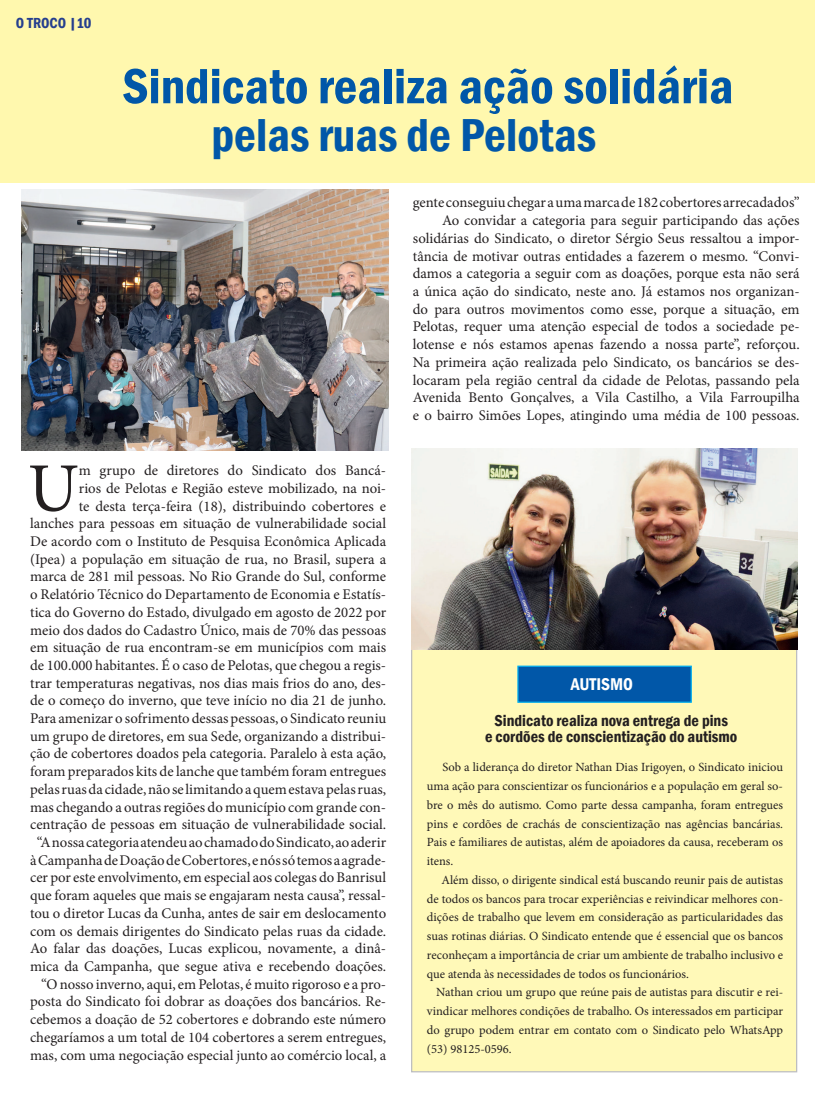
<style>
.page{position:relative;width:815px;height:1099px;background:#fff}
.page>*{position:absolute;margin:0;border:0;box-sizing:border-box;transform-origin:0 0}
.t1{font:69.25px "Minion Pro";color:#231f20}
.t2{font:600 condensed 51.25px "Franklin Gothic";color:#0157a8}
.t3{font:600 condensed 47.5px "Franklin Gothic";color:#0157a8}
.t4{font:600 condensed 17.5px "Franklin Gothic";color:#fff}
.t5{font:600 condensed 16.25px/16.2px "Franklin Gothic";color:#231f20;text-align:center}
.t6{font:600 condensed 15px "Franklin Gothic";color:#253f8e}
.t7{font:14.75px/17.8px "Minion Pro";color:#231f20;text-align:right}
.t8{font:12.5px/18.8px "Minion Pro";color:#231f20;text-align:justify}
</style>
<div class="page">
<div style="left:411px;top:458px;width:386px;height:614px;background:#fff9b8;border:1px solid #bcbdc0"></div>
<div style="left:0;top:0;width:815px;height:182px;background:#fff8ae"></div>
<div style="left:517px;top:665px;width:175px;height:37px;background:#0157a8;border:1px solid #00aeef"></div>
<img style="left:21px;top:190px;width:367px;height:260px">
<img style="left:411px;top:448px;width:386px;height:201px">
<p class="t6" style="left:16px;top:13px;width:77px">O TROCO |10</p>
<h2 class="t2" style="left:122px;top:52px;width:613px">Sindicato realiza ação solidária</h2>
<h3 class="t3" style="left:212px;top:103px;width:386px">pelas ruas de Pelotas</h3>
<p class="t7" style="left:413px;top:194px;width:388px">gente conseguiu chegar a uma marca de 182 cobertores arrecadados” Ao convidar a categoria para seguir participando das ações solidárias do Sindicato, o diretor Sérgio Seus ressaltou a impor&shy;tância de motivar outras entidades a fazerem o mesmo. “Convi&shy;damos a categoria a seguir com as doações, porque esta não será a única ação do sindicato, neste ano. Já estamos nos organizan&shy;do para outros movimentos como esse, porque a situação, em Pelotas, requer uma atenção especial de todos a sociedade pe&shy;lotense e nós estamos apenas fazendo a nossa parte”, reforçou.<br>Na primeira ação realizada pelo Sindicato, os bancários se des&shy;locaram pela região central da cidade de Pelotas, passando pela Avenida Bento Gonçalves, a Vila Castilho, a Vila Farroupilha e o bairro Simões Lopes, atingindo uma média de 100 pessoas.</p>
<p class="t7" style="left:30px;top:461px;width:358px">m grupo de diretores do Sindicato dos Bancá-<br>rios de Pelotas e Região esteve mobilizado, na noi-<br>te desta terça-feira (18), distribuindo cobertores e<br>lanches para pessoas em situação de vulnerabilidade social De acordo com o Instituto de Pesquisa Econômica Aplicada (Ipea) a população em situação de rua, no Brasil, supera a marca de 281 mil pessoas. No Rio Grande do Sul, conforme o Relatório Técnico do Departamento de Economia e Estatís&shy;tica do Governo do Estado, divulgado em agosto de 2022 por meio dos dados do Cadastro Único, mais de 70% das pessoas em situação de rua encontram-se em municípios com mais de 100.000 habitantes. É o caso de Pelotas, que chegou a regis&shy;trar temperaturas negativas, nos dias mais frios do ano, des&shy;de o começo do inverno, que teve início no dia 21 de junho.<br>Para amenizar o sofrimento dessas pessoas, o Sindicato reuniu um grupo de diretores, em sua Sede, organizando a distribui&shy;ção de cobertores doados pela categoria. Paralelo à esta ação, foram preparados kits de lanche que também foram entregues pelas ruas da cidade, não se limitando a quem estava pelas ruas, mas chegando a outras regiões do município com grande con&shy;centração de pessoas em situação de vulnerabilidade social. “A nossa categoria atendeu ao chamado do Sindicato, ao aderir à Campanha de Doação de Cobertores, e nós só temos a agrade&shy;cer por este envolvimento, em especial aos colegas do Banrisul que foram aqueles que mais se engajaram nesta causa”, ressal&shy;tou o diretor Lucas da Cunha, antes de sair em deslocamento com os demais dirigentes do Sindicato pelas ruas da cidade.<br>Ao falar das doações, Lucas explicou, novamente, a dinâ&shy;mica da Campanha, que segue ativa e recebendo doações. “O nosso inverno, aqui, em Pelotas, é muito rigoroso e a pro&shy;posta do Sindicato foi dobrar as doações dos bancários. Re&shy;cebemos a doação de 52 cobertores e dobrando este número chegaríamos a um total de 104 cobertores a serem entregues, mas, com uma negociação especial junto ao comércio local, a</p>
<h1 class="t1" style="left:28px;top:442px;width:52px">U</h1>
<p class="t4" style="left:571px;top:673px;width:64px">AUTISMO</p>
<p class="t5" style="left:485px;top:712px;width:254px">Sindicato realiza nova entrega de pins<br>e cordões de conscientização do autismo</p>
<p class="t8" style="left:427px;top:758px;width:358px;text-indent:15px">Sob a liderança do diretor Nathan Dias Irigoyen, o Sindicato iniciou uma ação para conscientizar os funcionários e a população em geral so&shy;bre o mês do autismo. Como parte dessa campanha, foram entregues pins e cordões de crachás de conscientização nas agências bancárias.<br>Pais e familiares de autistas, além de apoiadores da causa, receberam os itens.</p>
<p class="t8" style="left:427px;top:870px;width:358px;text-indent:14px">Além disso, o dirigente sindical está buscando reunir pais de autistas de todos os bancos para trocar experiências e reivindicar melhores con&shy;dições de trabalho que levem em consideração as particularidades das suas rotinas diárias. O Sindicato entende que é essencial que os bancos reconheçam a importância de criar um ambiente de trabalho inclusivo e que atenda às necessidades de todos os funcionários.</p>
<p class="t8" style="left:427px;top:983px;width:358px;text-indent:9px">Nathan criou um grupo que reúne pais de autistas para discutir e rei&shy;vindicar melhores condições de trabalho. Os interessados em participar do grupo podem entrar em contato com o Sindicato pelo WhatsApp (53) 98125-0596.</p>
</div>
